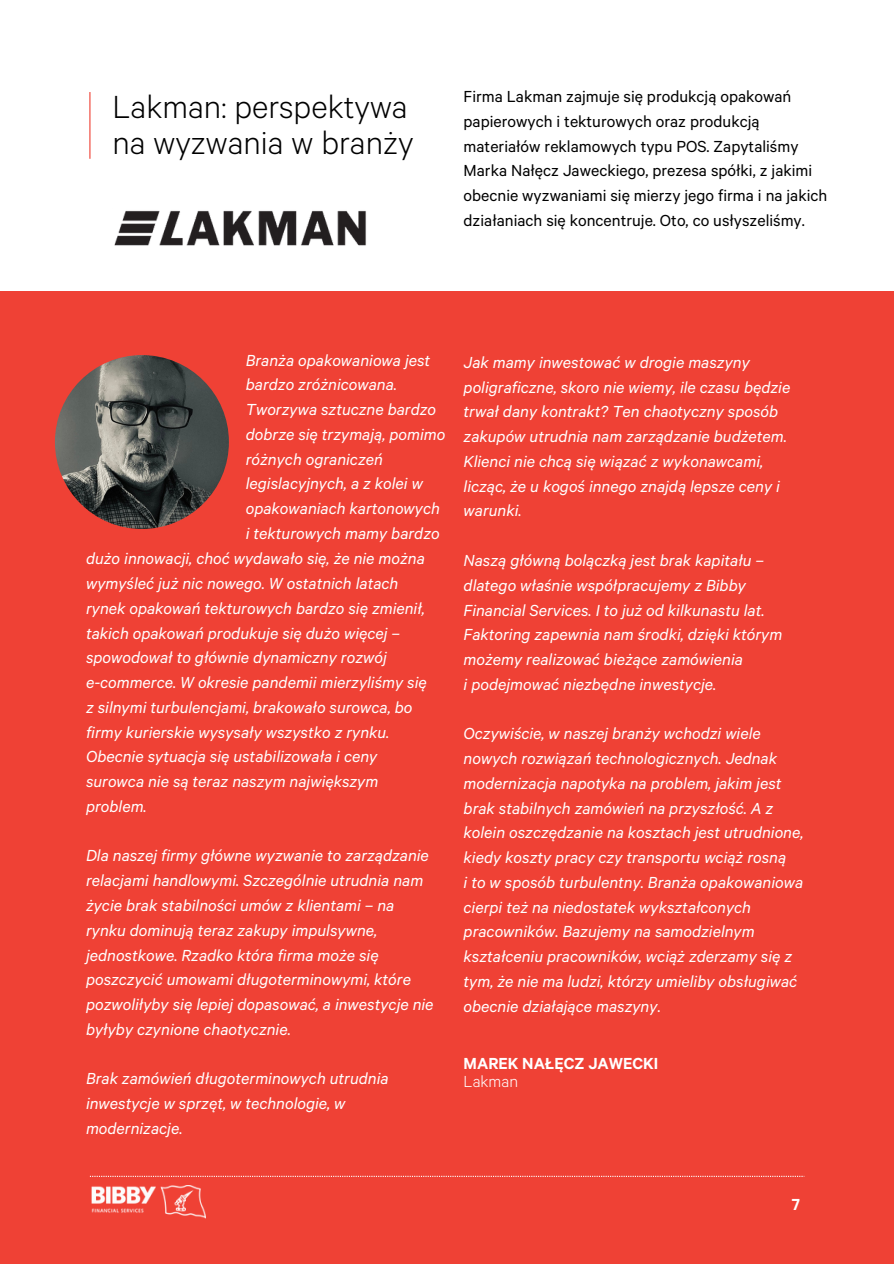
<style>
.page{position:relative;width:894px;height:1264px;background:#fff}
.page>*{position:absolute;margin:0;border:0;box-sizing:border-box;transform-origin:0 0}
.t1{font:300 36px/36px "Calibre";color:#000}
.t2{font:italic 18px/24.8px "Calibre";color:#fff}
.t3{font:18px/24.8px "Calibre";color:#000}
.t4{font:600 18px "Calibre";color:#fff}
.t5{font:300 18px "Calibre";color:#fff}
</style>
<div class="page">
<div style="left:0;top:291px;width:893px;height:972px;background:#ef4135"></div>
<svg style="left:90px;top:1175px;width:713px;height:1px"></svg>
<hr style="left:89px;top:92px;width:1px;height:67px;background:#ef4135">
<img style="left:55px;top:355px;width:174px;height:174px;border-radius:50%">
<img style="left:114px;top:210px;width:252px;height:36px">
<img style="left:92px;top:1185px;width:113px;height:32px">
<p class="t1" style="left:112px;top:95px;width:302px">Lakman: perspektywa na wyzwania w branży</p>
<p class="t3" style="left:463px;top:87px;width:365px">Firma Lakman zajmuje się produkcją opakowań papierowych i tekturowych oraz produkcją materiałów reklamowych typu POS. Zapytaliśmy Marka Nałęcz Jaweckiego, prezesa spółki, z jakimi obecnie wyzwaniami się mierzy jego firma i na jakich działaniach się koncentruje. Oto, co usłyszeliśmy.</p>
<p class="t2" style="left:246px;top:350px;width:201px">Branża opakowaniowa jest bardzo zróżnicowana.<br>Tworzywa sztuczne bardzo dobrze się trzymają, pomimo różnych ograniczeń legislacyjnych, a z kolei w opakowaniach kartonowych i tekturowych mamy bardzo</p>
<p class="t2" style="left:463px;top:353px;width:328px">Jak mamy inwestować w drogie maszyny poligraficzne, skoro nie wiemy, ile czasu będzie trwał dany kontrakt? Ten chaotyczny sposób zakupów utrudnia nam zarządzanie budżetem.<br>Klienci nie chcą się wiązać z wykonawcami, licząc, że u kogoś innego znajdą lepsze ceny i warunki.</p>
<p class="t2" style="left:463px;top:551px;width:320px">Naszą główną bolączką jest brak kapitału – dlatego właśnie współpracujemy z Bibby Financial Services. I to już od kilkunastu lat.<br>Faktoring zapewnia nam środki, dzięki którym możemy realizować bieżące zamówienia<br>i podejmować niezbędne inwestycje.</p>
<p class="t2" style="left:463px;top:724px;width:341px">Oczywiście, w naszej branży wchodzi wiele nowych rozwiązań technologicznych. Jednak modernizacja napotyka na problem, jakim jest brak stabilnych zamówień na przyszłość. A z kolein oszczędzanie na kosztach jest utrudnione, kiedy koszty pracy czy transportu wciąż rosną<br>i to w sposób turbulentny. Branża opakowaniowa cierpi też na niedostatek wykształconych pracowników. Bazujemy na samodzielnym kształceniu pracowników, wciąż zderzamy się z tym, że nie ma ludzi, którzy umieliby obsługiwać obecnie działające maszyny.</p>
<p class="t2" style="left:86px;top:549px;width:342px">dużo innowacji, choć wydawało się, że nie można wymyśleć już nic nowego. W ostatnich latach rynek opakowań tekturowych bardzo się zmienił, takich opakowań produkuje się dużo więcej – spowodował to głównie dynamiczny rozwój e-commerce. W okresie pandemii mierzyliśmy się z silnymi turbulencjami, brakowało surowca, bo firmy kurierskie wysysały wszystko z rynku.<br>Obecnie sytuacja się ustabilizowała i ceny surowca nie są teraz naszym największym problem.</p>
<p class="t2" style="left:86px;top:846px;width:349px">Dla naszej firmy główne wyzwanie to zarządzanie relacjami handlowymi. Szczególnie utrudnia nam życie brak stabilności umów z klientami – na rynku dominują teraz zakupy impulsywne, jednostkowe. Rzadko która firma może się poszczycić umowami długoterminowymi, które pozwoliłyby się lepiej dopasować, a inwestycje nie byłyby czynione chaotycznie.</p>
<p class="t2" style="left:86px;top:1069px;width:304px">Brak zamówień długoterminowych utrudnia inwestycje w sprzęt, w technologie, w modernizacje.</p>
<p class="t4" style="left:463px;top:1056px;width:196px">MAREK NAŁĘCZ JAWECKI</p>
<p class="t5" style="left:463px;top:1074px;width:56px">Lakman</p>
<p class="t4" style="left:791px;top:1197px;width:10px">7</p>
</div>
